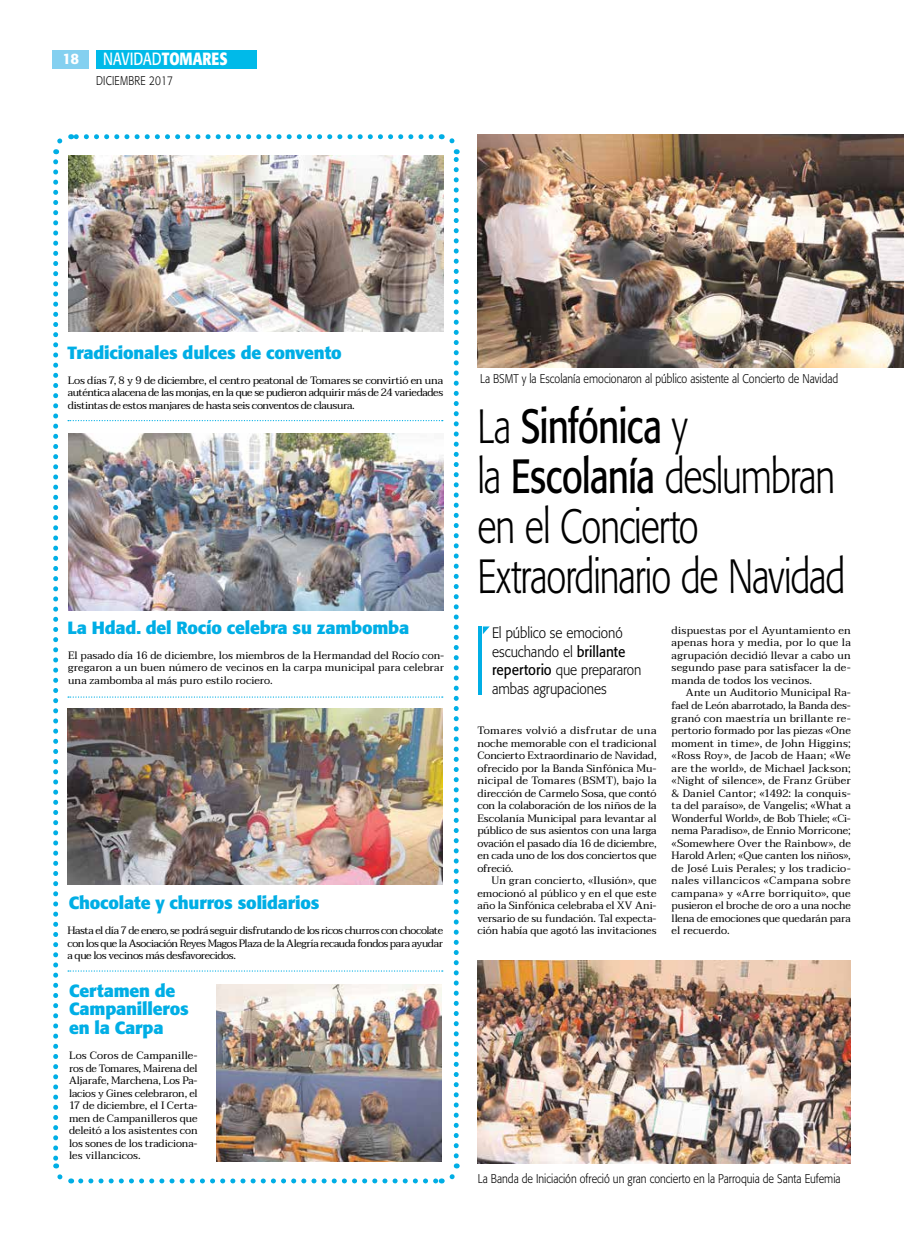
<style>
.page{position:relative;width:904px;height:1234px;background:#fff}
.page>*{position:absolute;margin:0;border:0;box-sizing:border-box;transform-origin:0 0}
.t1{font:300 47.5px/50px "Formata";letter-spacing:-.03em;color:#000;scale:.77 1}
.t2{font:700 17.5px/18.8px "Formata";letter-spacing:-.01em;color:#00aee5}
.t3{font:17.5px "Formata";color:#fff;scale:.8 1}
.t4{font:300 15px/18.8px "Formata";letter-spacing:-.005em;color:#000;scale:.9 1}
.t5{font:500 15px "Formata";color:#fff}
.t6{font:300 12.5px "Formata";color:#000;scale:.85 1}
.t7{font:300 12.5px "Formata";letter-spacing:.025em;color:#000;scale:.8 1}
.t8{font:10.62px/12.5px "Taviraj";letter-spacing:-.005em;color:#000;text-align:justify}
.s1{font-weight:700}
.s2{font-weight:400}
</style>
<div class="page">
<div style="left:53px;top:50px;width:36px;height:19px;background:#84d0f0"></div>
<div style="left:96px;top:50px;width:160px;height:19px;background:#00bae9"></div>
<img style="left:477px;top:135px;width:427px;height:232px">
<hr style="left:478px;top:626px;width:3px;height:69px;background:#00aee5">
<svg style="left:483px;top:626px;width:6px;height:8px"></svg>
<img style="left:477px;top:960px;width:373px;height:203px">
<img style="left:53px;top:134px;width:407px;height:1050px">
<h3 class="t5" style="left:63px;top:50px;width:18px">18</h3>
<h2 class="t3" style="left:103px;top:48px;width:157px">navidad<span class="s1">tomares</span></h2>
<p class="t7" style="left:96px;top:73px;width:98px">diciembre 2017</p>
<h2 class="t2" style="left:67px;top:343px;width:276px">Tradicionales dulces de convento</h2>
<p class="t8" style="left:68px;top:374px;width:377px">Los días 7, 8 y 9 de diciembre, el centro peatonal de Tomares se convirtió en una auténtica alacena de las monjas, en la que se pudieron adquirir más de 24 variedades distintas de estos manjares de hasta seis conventos de clausura.</p>
<h2 class="t2" style="left:67px;top:618px;width:343px">La Hdad. del Rocío celebra su zambomba</h2>
<p class="t8" style="left:68px;top:649px;width:377px">El pasado día 16 de diciembre, los miembros de la Hermandad del Rocío con&shy;gregaron a un buen número de vecinos en la carpa municipal para celebrar una zambomba al más puro estilo rociero.</p>
<h2 class="t2" style="left:69px;top:893px;width:252px">Chocolate y churros solidarios</h2>
<p class="t8" style="left:67px;top:924px;width:377px">Hasta el día 7 de enero, se podrá seguir disfrutando de los ricos churros con chocolate con los que la Asociación Reyes Magos Plaza de la Alegría recauda fondos para ayudar a que los vecinos más desfavorecidos.</p>
<h2 class="t2" style="left:69px;top:980px;width:121px">Certamen de<br>Campanilleros en la Carpa</h2>
<p class="t8" style="left:69px;top:1049px;width:130px">Los Coros de Campanille&shy;ros de Tomares, Mairena del Aljarafe, Marchena, Los Pa&shy;lacios y Gines celebraron, el 17 de diciembre, el I Certa&shy;men de Campanilleros que deleitó a los asistentes con los sones de los tradiciona&shy;les villancicos.</p>
<p class="t6" style="left:480px;top:371px;width:423px">La BSMT y la Escolanía emocionaron al público asistente al Concierto de Navidad</p>
<h1 class="t1" style="left:477px;top:401px;width:479px">La <span class="s2">Sinfónica</span> y<br>la <span class="s2">Escolanía</span> deslumbran en el Concierto<br>Extraordinario de Navidad</h1>
<h3 class="t4" style="left:492px;top:623px;width:167px">El público se emocionó escuchando el <span class="s2">brillante repertorio</span> que prepararon ambas agrupaciones</h3>
<p class="t8" style="left:477px;top:724px;width:181px">Tomares volvió a disfrutar de una noche memorable con el tradicional Concierto Extraordinario de Navidad, ofrecido por la Banda Sinfónica Mu&shy;nicipal de Tomares (BSMT), bajo la dirección de Carmelo Sosa, que contó con la colaboración de los niños de la Escolanía Municipal para levantar al público de sus asientos con una larga ovación el pasado día 16 de diciembre, en cada uno de los dos conciertos que ofreció.</p>
<p class="t8" style="left:477px;top:874px;width:181px;text-indent:14px">Un gran concierto, «Ilusión», que emocionó al público y en el que este año la Sinfónica celebraba el XV Ani&shy;versario de su fundación. Tal expecta&shy;ción había que agotó las invitaciones</p>
<p class="t8" style="left:671px;top:624px;width:181px">dispuestas por el Ayuntamiento en apenas hora y media, por lo que la agrupación decidió llevar a cabo un segundo pase para satisfacer la de&shy;manda de todos los vecinos.</p>
<p class="t8" style="left:671px;top:686px;width:181px;text-indent:14px">Ante un Auditorio Municipal Ra&shy;fael de León abarrotado, la Banda des&shy;granó con maestría un brillante re&shy;pertorio formado por las piezas «One moment in time», de John Higgins; «Ross Roy», de Jacob de Haan; «We are the world», de Michael Jackson; «Night of silence», de Franz Grüber &amp; Daniel Cantor; «1492: la conquis&shy;ta del paraíso», de Vangelis; «What a Wonderful World», de Bob Thiele; «Ci&shy;nema Paradiso», de Ennio Morricone; «Somewhere Over the Rainbow», de Harold Arlen; «Que canten los niños», de José Luis Perales; y los tradicio&shy;nales villancicos «Campana sobre campana» y «Arre borriquito», que pusieron el broche de oro a una noche llena de emociones que quedarán para el recuerdo.</p>
<p class="t6" style="left:477px;top:1171px;width:428px">La Banda de Iniciación ofreció un gran concierto en la Parroquia de Santa Eufemia</p>
</div>
